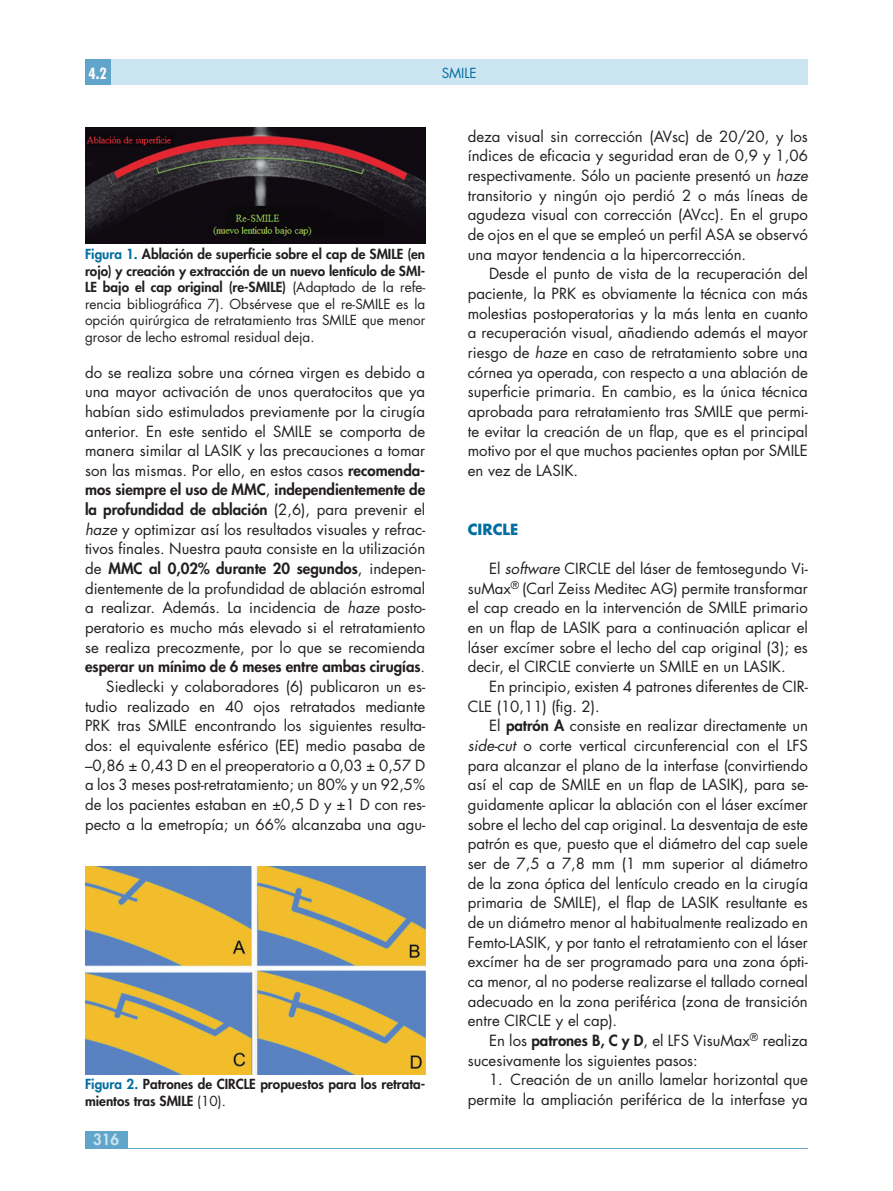
<style>
.page{position:relative;width:893px;height:1191px;background:#fff}
.page>*{position:absolute;margin:0;border:0;box-sizing:border-box;transform-origin:0 0}
.t1{font:15px/19.6px "Futura Std";color:#231f20;text-align:justify}
.t2{font:700 15px "Futura Std";color:#006ea0}
.t3{font:800 15px "Futura Std";color:#cae4f0}
.t4{font:700 condensed 15px "Futura Std";color:#fff}
.t5{font:13.5px/16.5px "Futura Std";color:#231f20;text-align:justify}
.t6{font:800 13.5px/16.5px "Futura Std";color:#231f20}
.t7{font:13.5px "Futura Std";color:#006ea0}
.s1{font-weight:800;color:#006ea0}
.s2{font-weight:800}
.s3{font-style:italic}
.s4{color:#006ea0}
.s5{font-weight:400}
</style>
<div class="page">
<div style="left:85px;top:1131px;width:43px;height:17px;background:#62a5ca"></div>
<div style="left:85px;top:60px;width:723px;height:25px;background:#cae4f0"></div>
<div style="left:85px;top:60px;width:26px;height:25px;background:#62a5ca"></div>
<hr style="left:85px;top:1148px;width:723px;height:1px;background:#62a5ca">
<img style="left:85px;top:866px;width:340px;height:208px">
<img style="left:85px;top:128px;width:340px;height:116px">
<p class="t4" style="left:89px;top:64px;width:20px">4.2</p>
<p class="t7" style="left:442px;top:64px;width:37px">SMILE</p>
<p class="t5" style="left:85px;top:246px;width:342px"><span class="s1">Figura 1.</span> <span class="s2">Ablación de superficie sobre el cap de SMILE (en rojo) y creación y extracción de un nuevo lentículo de SMI-LE bajo el cap original (re-SMILE)</span> (Adaptado de la refe&shy;rencia bibliográfica 7). Obsérvese que el re-SMILE es la opción quirúrgica de retratamiento tras SMILE que menor grosor de lecho estromal residual deja.</p>
<p class="t1" style="left:85px;top:362px;width:342px;text-align:right">do se realiza sobre una córnea virgen es debido a una mayor activación de unos queratocitos que ya habían sido estimulados previamente por la cirugía anterior. En este sentido el SMILE se comporta de manera similar al LASIK y las precauciones a tomar son las mismas. Por ello, en estos casos <span class="s2">recomenda&shy;mos siempre el uso de MMC</span>, <span class="s2">independientemente de la profundidad de ablación</span> (2,6), para prevenir el <span class="s3">haze</span> y optimizar así los resultados visuales y refrac&shy;tivos finales. Nuestra pauta consiste en la utilización de <span class="s2">MMC al 0,02% durante 20 segundos</span>, indepen&shy;dientemente de la profundidad de ablación estromal a realizar. Además. La incidencia de <span class="s3">haze</span> posto&shy;peratorio es mucho más elevado si el retratamiento se realiza precozmente, por lo que se recomienda <span class="s2">esperar un mínimo de 6 meses entre ambas cirugías</span>.<br>Siedlecki y colaboradores (6) publicaron un es&shy;tudio realizado en 40 ojos retratados mediante PRK tras SMILE encontrando los siguientes resulta&shy;dos: el equivalente esférico (EE) medio pasaba de –0,86 ± 0,43 D en el preoperatorio a 0,03 ± 0,57 D a los 3 meses post-retratamiento; un 80% y un 92,5% de los pacientes estaban en ±0,5 D y ±1 D con res&shy;pecto a la emetropía; un 66% alcanzaba una agu-</p>
<p class="t6" style="left:85px;top:1076px;width:342px"><span class="s4">Figura 2.</span> Patrones de CIRCLE propuestos para los retrata&shy;mientos tras SMILE <span class="s5">(10).</span></p>
<p class="t3" style="left:93px;top:1129px;width:28px">316</p>
<p class="t1" style="left:468px;top:126px;width:342px">deza visual sin corrección (AVsc) de 20/20, y los índices de eficacia y seguridad eran de 0,9 y 1,06 respectivamente. Sólo un paciente presentó un <span class="s3">haze </span>transitorio y ningún ojo perdió 2 o más líneas de agudeza visual con corrección (AVcc). En el grupo de ojos en el que se empleó un perfil ASA se observó una mayor tendencia a la hipercorrección.</p>
<p class="t1" style="left:468px;top:264px;width:342px;text-indent:21px">Desde el punto de vista de la recuperación del paciente, la PRK es obviamente la técnica con más molestias postoperatorias y la más lenta en cuanto a recuperación visual, añadiendo además el mayor riesgo de <span class="s3">haze</span> en caso de retratamiento sobre una córnea ya operada, con respecto a una ablación de superficie primaria. En cambio, es la única técnica aprobada para retratamiento tras SMILE que permi&shy;te evitar la creación de un flap, que es el principal motivo por el que muchos pacientes optan por SMILE en vez de LASIK.</p>
<p class="t2" style="left:468px;top:519px;width:52px">CIRCLE</p>
<p class="t1" style="left:468px;top:559px;width:342px;text-indent:21px">El <span class="s3">software</span> CIRCLE del láser de femtosegundo Vi&shy;suMax<sup>®</sup> (Carl Zeiss Meditec AG) permite transformar el cap creado en la intervención de SMILE primario en un flap de LASIK para a continuación aplicar el láser excímer sobre el lecho del cap original (3); es decir, el CIRCLE convierte un SMILE en un LASIK.</p>
<p class="t1" style="left:468px;top:677px;width:342px;text-indent:21px">En principio, existen 4 patrones diferentes de CIR-<br>CLE (10,11) (fig. 2).</p>
<p class="t1" style="left:468px;top:716px;width:342px;text-indent:21px">El <span class="s2">patrón A</span> consiste en realizar directamente un <span class="s3">side-cut</span> o corte vertical circunferencial con el LFS para alcanzar el plano de la interfase (convirtiendo así el cap de SMILE en un flap de LASIK), para se&shy;guidamente aplicar la ablación con el láser excímer sobre el lecho del cap original. La desventaja de este patrón es que, puesto que el diámetro del cap suele ser de 7,5 a 7,8 mm (1 mm superior al diámetro de la zona óptica del lentículo creado en la cirugía primaria de SMILE), el flap de LASIK resultante es de un diámetro menor al habitualmente realizado en Femto-LASIK, y por tanto el retratamiento con el láser excímer ha de ser programado para una zona ópti&shy;ca menor, al no poderse realizarse el tallado corneal adecuado en la zona periférica (zona de transición entre CIRCLE y el cap).</p>
<p class="t1" style="left:468px;top:1030px;width:342px;text-indent:21px">En los <span class="s2">patrones B, C y D</span>, el LFS VisuMax<sup>®</sup> realiza sucesivamente los siguientes pasos:</p>
<p class="t1" style="left:468px;top:1070px;width:342px;text-align:right">1. Creación de un anillo lamelar horizontal que permite la ampliación periférica de la interfase ya</p>
</div>
